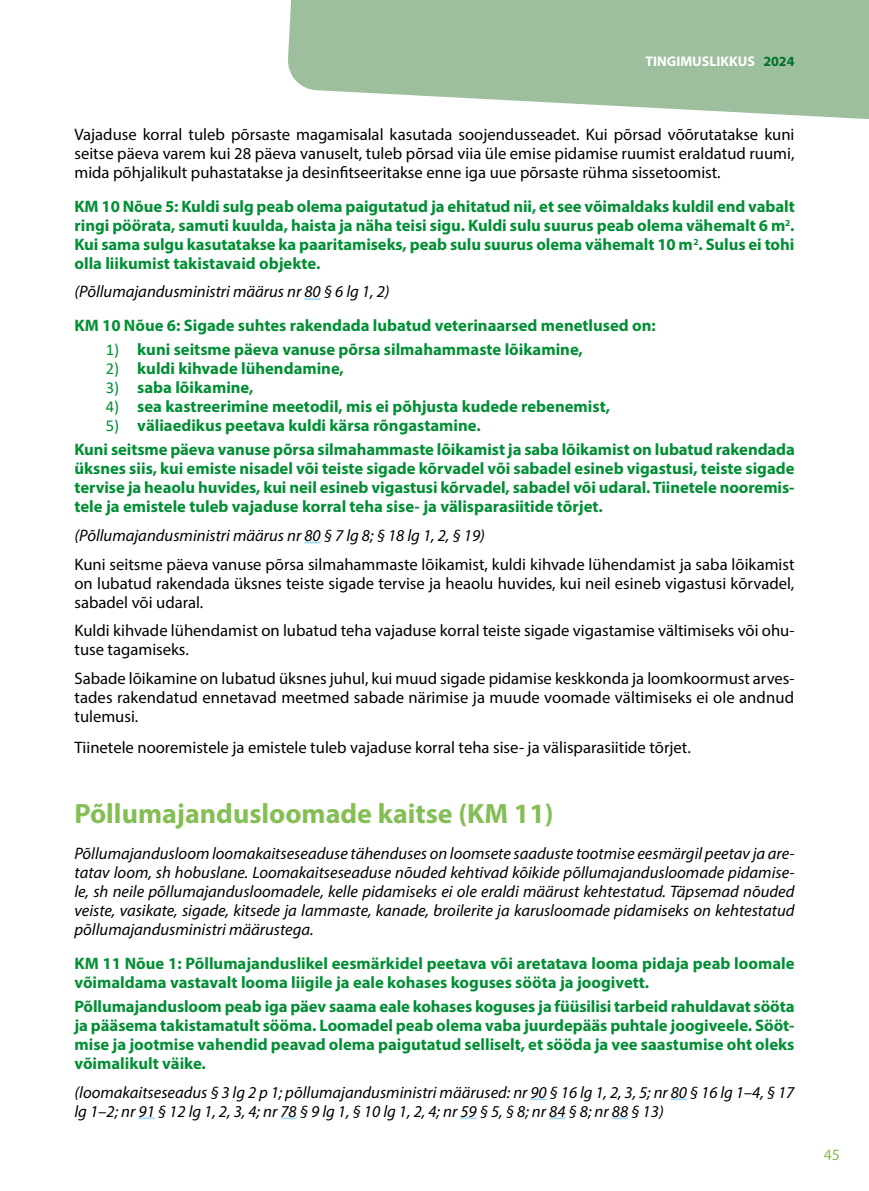
<style>
.page{position:relative;width:869px;height:1191px;background:#fff}
.page>*{position:absolute;margin:0;border:0;box-sizing:border-box;transform-origin:0 0}
.t1{font:700 28px "Myriad Pro";color:#84be54}
.t2{font:700 16.62px/18.9px "Myriad Pro";color:#008f34;text-align:justify}
.t3{font:16.62px/18.9px "Myriad Pro";color:#000;text-align:justify}
.t4{font:italic 16.62px/18.9px "Myriad Pro";color:#000;text-align:justify}
.t5{font:15.75px "Myriad Pro";color:#84be54}
.t6{font:700 14px "Myriad Pro";color:#fff}
.s1{color:#00722b}
.s2{font-family:"Calibri";font-weight:400}
</style>
<div class="page">
<svg style="left:288px;top:0;width:580px;height:119px;background:#aac7a9"></svg>
<svg style="left:304px;top:298px;width:16px;height:2px"></svg>
<svg style="left:304px;top:541px;width:16px;height:2px"></svg>
<svg style="left:530px;top:1098px;width:16px;height:2px"></svg>
<svg style="left:670px;top:1098px;width:16px;height:2px"></svg>
<svg style="left:138px;top:1117px;width:17px;height:2px"></svg>
<svg style="left:280px;top:1117px;width:16px;height:2px"></svg>
<svg style="left:460px;top:1117px;width:16px;height:2px"></svg>
<svg style="left:549px;top:1117px;width:16px;height:2px"></svg>
<svg style="left:611px;top:1117px;width:17px;height:2px"></svg>
<p class="t6" style="left:645px;top:52px;width:150px">TINGIMUSLIKKUS <span class="s1">2024</span></p>
<p class="t3" style="left:74px;top:125px;width:721px">Vajaduse korral tuleb põrsaste magamisalal kasutada soojendusseadet. Kui põrsad võõrutatakse kuni seitse päeva varem kui 28 päeva vanuselt, tuleb põrsad viia üle emise pidamise ruumist eraldatud ruumi, mida põhjalikult puhastatakse ja desinfitseeritakse enne iga uue põrsaste rühma sissetoomist.</p>
<p class="t2" style="left:74px;top:196px;width:721px">KM 10 Nõue 5: Kuldi sulg peab olema paigutatud ja ehitatud nii, et see võimaldaks kuldil end vabalt ringi pöörata, samuti kuulda, haista ja näha teisi sigu. Kuldi sulu suurus peab olema vähemalt 6 m<sup>2</sup>.<br>Kui sama sulgu kasutatakse ka paaritamiseks, peab sulu suurus olema vähemalt 10 m<sup>2</sup>. Sulus ei tohi olla liikumist takistavaid objekte.</p>
<p class="t4" style="left:74px;top:282px;width:316px">(Põllumajandusministri määrus nr 80 § 6 lg 1, 2)</p>
<p class="t2" style="left:74px;top:316px;width:582px">KM 10 Nõue 6: Sigade suhtes rakendada lubatud veterinaarsed menetlused on:</p>
<p class="t2" style="left:106px;top:339px;width:478px"><span class="s2">1)</span> kuni seitsme päeva vanuse põrsa silmahammaste lõikamine,</p>
<p class="t2" style="left:106px;top:358px;width:239px"><span class="s2">2)</span> kuldi kihvade lühendamine,</p>
<p class="t2" style="left:106px;top:377px;width:149px"><span class="s2">3)</span> saba lõikamine,</p>
<p class="t2" style="left:106px;top:396px;width:505px"><span class="s2">4)</span> sea kastreerimine meetodil, mis ei põhjusta kudede rebenemist,</p>
<p class="t2" style="left:74px;top:413px;width:721px;line-height:24px;text-indent:31px"><span class="s2">5)</span> väliaedikus peetava kuldi kärsa rõngastamine.<br>Kuni seitsme päeva vanuse põrsa silmahammaste lõikamist ja saba lõikamist on lubatud rakendada</p>
<p class="t2" style="left:74px;top:458px;width:721px">üksnes siis, kui emiste nisadel või teiste sigade kõrvadel või sabadel esineb vigastusi, teiste sigade tervise ja heaolu huvides, kui neil esineb vigastusi kõrvadel, sabadel või udaral. Tiinetele nooremis&shy;tele ja emistele tuleb vajaduse korral teha sise- ja välisparasiitide tõrjet.</p>
<p class="t4" style="left:74px;top:525px;width:412px">(Põllumajandusministri määrus nr 80 § 7 lg 8; § 18 lg 1, 2, § 19)</p>
<p class="t3" style="left:74px;top:554px;width:721px">Kuni seitsme päeva vanuse põrsa silmahammaste lõikamist, kuldi kihvade lühendamist ja saba lõikamist on lubatud rakendada üksnes teiste sigade tervise ja heaolu huvides, kui neil esineb vigastusi kõrvadel, sabadel või udaral.</p>
<p class="t3" style="left:74px;top:621px;width:721px">Kuldi kihvade lühendamist on lubatud teha vajaduse korral teiste sigade vigastamise vältimiseks või ohu&shy;tuse tagamiseks.</p>
<p class="t3" style="left:74px;top:669px;width:721px">Sabade lõikamine on lubatud üksnes juhul, kui muud sigade pidamise keskkonda ja loomkoormust arves&shy;tades rakendatud ennetavad meetmed sabade närimise ja muude voomade vältimiseks ei ole andnud tulemusi.</p>
<p class="t3" style="left:74px;top:738px;width:617px">Tiinetele nooremistele ja emistele tuleb vajaduse korral teha sise- ja välisparasiitide tõrjet.</p>
<h1 class="t1" style="left:74px;top:795px;width:480px">Põllumajandusloomade kaitse (KM 11)</h1>
<p class="t4" style="left:74px;top:844px;width:721px">Põllumajandusloom loomakaitseseaduse tähenduses on loomsete saaduste tootmise eesmärgil peetav ja are&shy;tatav loom, sh hobuslane. Loomakaitseseaduse nõuded kehtivad kõikide põllumajandusloomade pidamise&shy;le, sh neile põllumajandusloomadele, kelle pidamiseks ei ole eraldi määrust kehtestatud. Täpsemad nõuded veiste, vasikate, sigade, kitsede ja lammaste, kanade, broilerite ja karusloomade pidamiseks on kehtestatud põllumajandusministri määrustega.</p>
<p class="t2" style="left:74px;top:953px;width:721px">KM 11 Nõue 1: Põllumajanduslikel eesmärkidel peetava või aretatava looma pidaja peab loomale võimaldama vastavalt looma liigile ja eale kohases koguses sööta ja joogivett.</p>
<p class="t2" style="left:74px;top:996px;width:721px">Põllumajandusloom peab iga päev saama eale kohases koguses ja füüsilisi tarbeid rahuldavat sööta ja pääsema takistamatult sööma. Loomadel peab olema vaba juurdepääs puhtale joogiveele. Sööt&shy;mise ja jootmise vahendid peavad olema paigutatud selliselt, et sööda ja vee saastumise oht oleks võimalikult väike.</p>
<p class="t4" style="left:74px;top:1082px;width:721px">(loomakaitseseadus § 3 lg 2 p 1; põllumajandusministri määrused: nr 90 § 16 lg 1, 2, 3, 5; nr 80 § 16 lg 1–4, § 17 lg 1–2; nr 91 § 12 lg 1, 2, 3, 4; nr 78 § 9 lg 1, § 10 lg 1, 2, 4; nr 59 § 5, § 8; nr 84 § 8; nr 88 § 13)</p>
<p class="t5" style="left:823px;top:1144px;width:18px">45</p>
</div>
